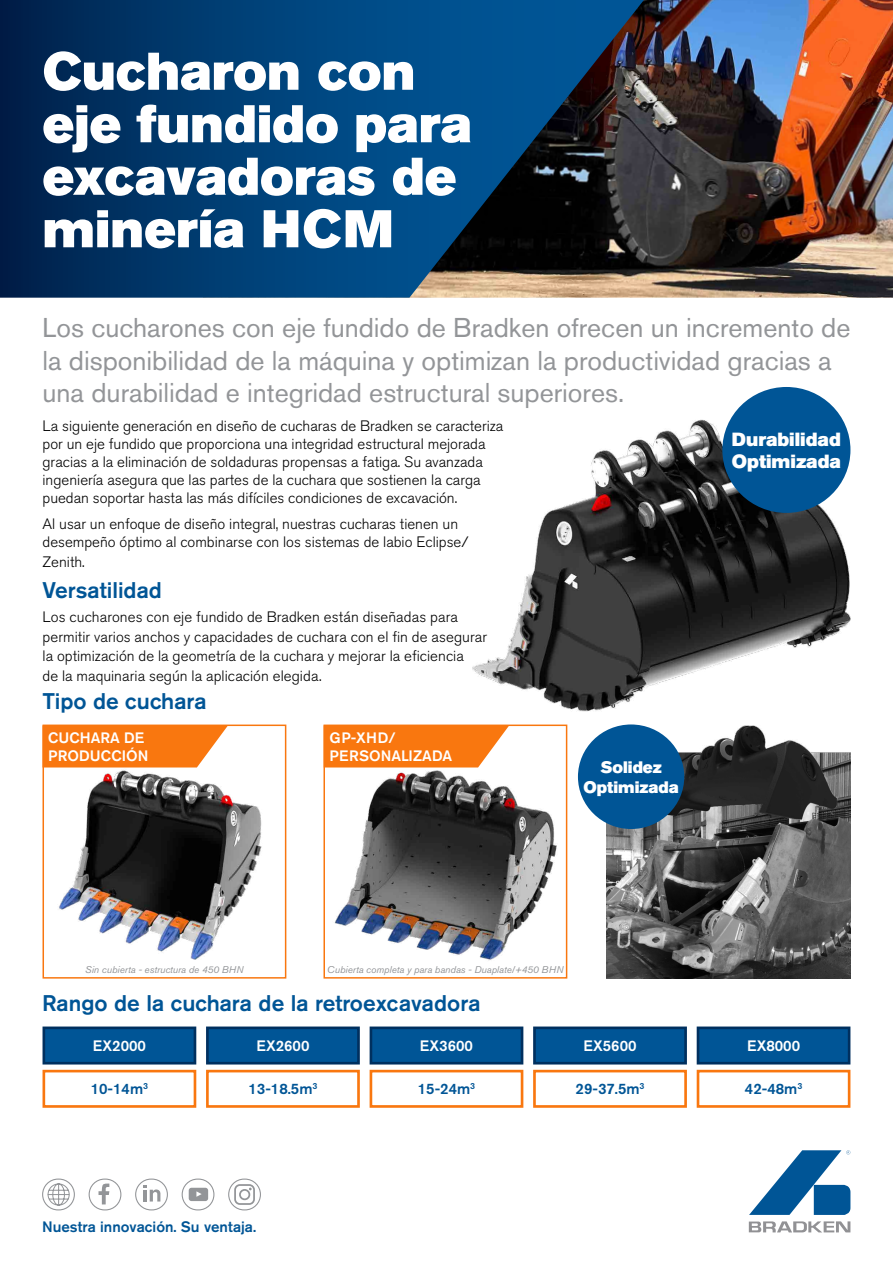
<style>
.page{position:relative;width:893px;height:1263px;background:#fff}
.page>*{position:absolute;margin:0;border:0;box-sizing:border-box;transform-origin:0 0}
.t1{font:52.5px/52.5px "Akzidenz Grotesk BE Super";color:#fff}
.t2{font:27px/32.4px "Akzidenz Grotesk BE";color:#939598}
.t3{font:500 22.5px "Akzidenz Grotesk BE";color:#005596}
.t4{font:18.9px/22.6px "Akzidenz Grotesk BE Super";color:#fff}
.t5{font:16.5px/19.8px "Akzidenz Grotesk BE Super";color:#fff;text-align:center}
.t6{font:300 15px/18px "Akzidenz Grotesk BE";color:#000}
.t7{font:500 15px/18px "Akzidenz Grotesk BE";color:#fff}
.t8{font:500 15px "Akzidenz Grotesk BE";color:#005596}
.t9{font:italic 9.75px "Akzidenz Grotesk BE";color:#939598}
</style>
<div class="page">
<img style="left:472px;top:419px;width:378px;height:292px">
<svg style="left:749px;top:1150px;width:101px;height:65px"></svg>
<svg style="left:749px;top:1221px;width:101px;height:11px"></svg>
<div style="left:42px;top:1178px;width:33px;height:32px;border:1px solid #939598;border-radius:15px"></div>
<svg style="left:47px;top:1183px;width:23px;height:23px"></svg>
<div style="left:135px;top:1178px;width:33px;height:32px;border:1px solid #939598;border-radius:15px"></div>
<svg style="left:144px;top:1185px;width:17px;height:16px"></svg>
<div style="left:89px;top:1178px;width:32px;height:32px;border:1px solid #939598;border-radius:15px"></div>
<svg style="left:99px;top:1183px;width:10px;height:21px"></svg>
<div style="left:182px;top:1178px;width:32px;height:32px;border:1px solid #939598;border-radius:15px"></div>
<svg style="left:189px;top:1188px;width:19px;height:13px"></svg>
<div style="left:228px;top:1178px;width:33px;height:32px;border:1px solid #939598;border-radius:15px"></div>
<div style="left:239px;top:1189px;width:11px;height:11px;border:2px solid #939598;border-radius:50%"></div>
<div style="left:234px;top:1184px;width:21px;height:21px;border:2px solid #939598;border-radius:5px"></div>
<img style="left:644px;top:0;width:249px;height:298px">
<svg style="left:0;top:0;width:644px;height:298px;background:#0a3c68"></svg>
<img style="left:45px;top:767px;width:217px;height:193px">
<div style="left:43px;top:724px;width:243px;height:254px;border:1px solid #f9770f"></div>
<svg style="left:43px;top:725px;width:185px;height:42px;background:#f98222"></svg>
<img style="left:325px;top:767px;width:232px;height:194px">
<div style="left:323px;top:724px;width:244px;height:254px;border:1px solid #f9770f"></div>
<svg style="left:324px;top:725px;width:185px;height:42px;background:#f98222"></svg>
<div style="left:722px;top:387px;width:128px;height:126px;background:#005596;border-radius:50%"></div>
<div style="left:43px;top:1026px;width:153px;height:38px;background:#005596;border:3px solid #00305f"></div>
<div style="left:43px;top:1070px;width:153px;height:38px;border:3px solid #f9770f"></div>
<div style="left:206px;top:1026px;width:154px;height:38px;background:#005596;border:3px solid #00305f"></div>
<div style="left:206px;top:1070px;width:154px;height:38px;border:3px solid #f9770f"></div>
<div style="left:370px;top:1026px;width:153px;height:38px;background:#005596;border:3px solid #00305f"></div>
<div style="left:370px;top:1070px;width:153px;height:38px;border:3px solid #f9770f"></div>
<div style="left:533px;top:1026px;width:154px;height:38px;background:#005596;border:3px solid #00305f"></div>
<div style="left:533px;top:1070px;width:154px;height:38px;border:3px solid #f9770f"></div>
<div style="left:697px;top:1026px;width:153px;height:38px;background:#005596;border:3px solid #00305f"></div>
<div style="left:697px;top:1070px;width:153px;height:38px;border:3px solid #f9770f"></div>
<img style="left:606px;top:725px;width:244px;height:253px">
<div style="left:578px;top:724px;width:106px;height:105px;background:#005596;border-radius:50%"></div>
<h1 class="t1" style="left:43px;top:45px;width:431px">Cucharon con eje fundido para excavadoras de minería HCM</h1>
<h2 class="t2" style="left:43px;top:312px;width:809px">Los cucharones con eje fundido de Bradken ofrecen un incremento de la disponibilidad de la máquina y optimizan la productividad gracias a una durabilidad e integridad estructural superiores.</h2>
<p class="t6" style="left:43px;top:417px;width:462px">La siguiente generación en diseño de cucharas de Bradken se caracteriza por un eje fundido que proporciona una integridad estructural mejorada gracias a la eliminación de soldaduras propensas a fatiga. Su avanzada ingeniería asegura que las partes de la cuchara que sostienen la carga puedan soportar hasta las más difíciles condiciones de excavación.</p>
<p class="t6" style="left:43px;top:515px;width:428px">Al usar un enfoque de diseño integral, nuestras cucharas tienen un desempeño óptimo al combinarse con los sistemas de labio Eclipse/</p>
<p class="t6" style="left:43px;top:553px;width:44px">Zenith.</p>
<h3 class="t3" style="left:43px;top:577px;width:121px">Versatilidad</h3>
<p class="t6" style="left:43px;top:607px;width:446px;line-height:19.5px">Los cucharones con eje fundido de Bradken están diseñadas para permitir varios anchos y capacidades de cuchara con el fin de asegurar la optimización de la geometría de la cuchara y mejorar la eficiencia<br>de la maquinaria según la aplicación elegida.</p>
<h3 class="t3" style="left:43px;top:687px;width:166px">Tipo de cuchara</h3>
<p class="t4" style="left:732px;top:428px;width:111px">Durabilidad<br>Optimizada</p>
<p class="t7" style="left:48px;top:728px;width:102px">CUCHARA DE<br>PRODUCCIÓN</p>
<p class="t7" style="left:329px;top:728px;width:124px">GP-XHD/<br>PERSONALIZADA</p>
<p class="t5" style="left:583px;top:757px;width:97px">Solidez<br>Optimizada</p>
<p class="t9" style="left:85px;top:963px;width:160px">Sin cubierta - estructura de 450 BHN</p>
<p class="t9" style="left:327px;top:963px;width:238px">Cubierta completa y para bandas - Duaplate/+450 BHN</p>
<h3 class="t3" style="left:42px;top:989px;width:440px">Rango de la cuchara de la retroexcavadora</h3>
<p class="t7" style="left:93px;top:1036px;width:55px">EX2000</p>
<p class="t8" style="left:91px;top:1080px;width:59px">10-14m<sup>3</sup></p>
<p class="t7" style="left:256px;top:1036px;width:55px">EX2600</p>
<p class="t8" style="left:248px;top:1080px;width:70px">13-18.5m<sup>3</sup></p>
<p class="t7" style="left:420px;top:1036px;width:55px">EX3600</p>
<p class="t8" style="left:418px;top:1080px;width:59px">15-24m<sup>3</sup></p>
<p class="t7" style="left:583px;top:1036px;width:55px">EX5600</p>
<p class="t8" style="left:576px;top:1080px;width:70px">29-37.5m<sup>3</sup></p>
<p class="t8" style="left:42px;top:1218px;width:216px">Nuestra innovación. Su ventaja.</p>
<p class="t7" style="left:747px;top:1036px;width:55px">EX8000</p>
<p class="t8" style="left:745px;top:1080px;width:59px">42-48m<sup>3</sup></p>
</div>
